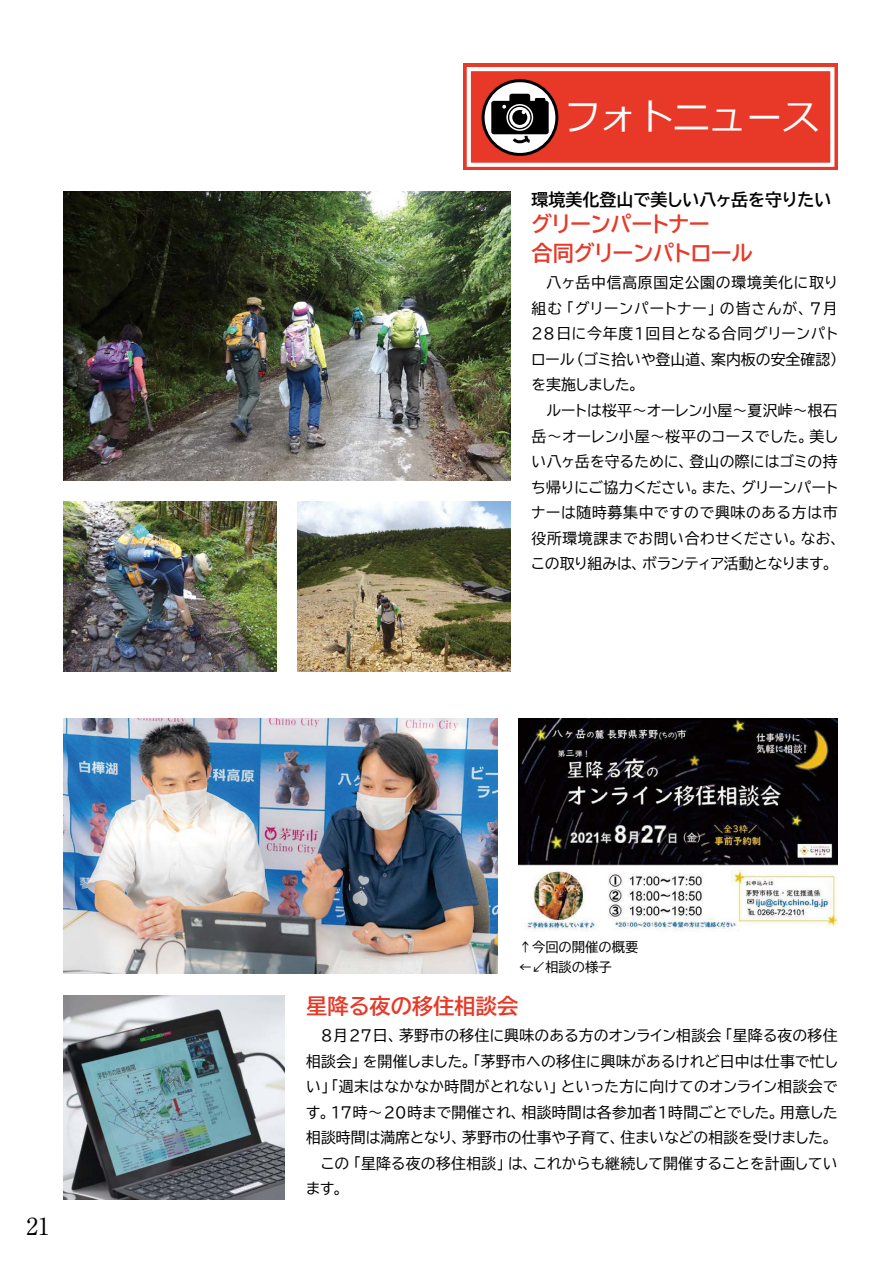
<style>
.page{position:relative;width:893px;height:1263px;background:#fff}
.page>*{position:absolute;margin:0;border:0;box-sizing:border-box;transform-origin:0 0}
.t1{font:36.45px "Meiryo";color:#fff}
.t2{font:23.4px "Ryumin Pr 6 N";color:#000}
.t3{font:21.3px/28.7px "BIZ UDP Gothic Bold";color:#e83828}
.t4{font:16.95px "BIZ UDP Gothic Bold";color:#000}
.t5{font:14.85px/25.5px "BIZ UDP Gothic";letter-spacing:.015em;color:#000;text-align:justify}
.t6{font:13.35px/20.2px "BIZ UDP Gothic";color:#000}
</style>
<div class="page">
<div style="left:463px;top:64px;width:375px;height:106px;background:#e83828"></div>
<svg style="left:483px;top:81px;width:74px;height:73px;background:#ddd"></svg>
<div style="left:482px;top:79px;width:76px;height:77px;border:3px solid #000;border-radius:50%"></div>
<div style="left:492px;top:102px;width:56px;height:32px;background:#000;border-radius:2px"></div>
<div style="left:491px;top:101px;width:58px;height:33px;border:2px solid #000;border-radius:2px"></div>
<div style="left:506px;top:104px;width:27px;height:27px;border:2px solid #fff;border-radius:50%"></div>
<div style="left:509px;top:107px;width:21px;height:21px;border:3px solid #fff;border-radius:50%"></div>
<svg style="left:502px;top:93px;width:43px;height:21px"></svg>
<svg style="left:510px;top:133px;width:23px;height:11px"></svg>
<div style="left:467px;top:67px;width:367px;height:100px;border:4px solid #fff"></div>
<img style="left:64px;top:191px;width:446px;height:289px">
<img style="left:64px;top:719px;width:433px;height:255px">
<img style="left:519px;top:719px;width:319px;height:212px">
<img style="left:64px;top:502px;width:212px;height:170px">
<img style="left:298px;top:502px;width:212px;height:170px">
<img style="left:64px;top:995px;width:221px;height:204px">
<h2 class="t2" style="left:27px;top:1208px;width:25px">21</h2>
<h1 class="t1" style="left:564px;top:91px;width:256px">フォトニュース</h1>
<p class="t4" style="left:531px;top:191px;width:301px">環境美化登山で美しい八ヶ岳を守りたい</p>
<h3 class="t3" style="left:531px;top:210px;width:223px">グリーンパートナー<br>合同グリーンパトロール</h3>
<p class="t5" style="left:531px;top:270px;width:308px;text-indent:15px">八ヶ岳中信高原国定公園の環境美化に取り組む「グリーンパートナー」の皆さんが、 7月28日に今年度1回目となる合同グリーンパトロール（ゴミ拾いや登山道、案内板の安全確認）を実施しました。</p>
<p class="t5" style="left:531px;top:398px;width:309px;text-indent:15px">ルートは桜平～オーレン小屋～夏沢峠～根石岳～オーレン小屋～桜平のコースでした。美しい八ヶ岳を守るために、登山の際にはゴミの持ち帰りにご協力ください。また、グリーンパートナーは随時募集中ですので興味のある方は市役所環境課までお問い合わせください。なお、この取り組みは、ボランティア活動となります。</p>
<p class="t6" style="left:519px;top:936px;width:121px">↑今回の開催の概要←↙相談の様子</p>
<h3 class="t3" style="left:306px;top:991px;width:214px">星降る夜の移住相談会</h3>
<p class="t5" style="left:321px;top:1023px;width:518px">8月27日、茅野市の移住に興味のある方のオンライン相談会「星降る夜の移住</p>
<p class="t5" style="left:306px;top:1048px;width:533px">相談会」を開催しました。「茅野市への移住に興味があるけれど日中は仕事で忙し</p>
<p class="t5" style="left:306px;top:1074px;width:533px">い」「週末はなかなか時間がとれない」といった方に向けてのオンライン相談会で</p>
<p class="t5" style="left:306px;top:1099px;width:533px">す。 17時～20時まで開催され、相談時間は各参加者1時間ごとでした。用意した</p>
<p class="t5" style="left:306px;top:1125px;width:527px">相談時間は満席となり、茅野市の仕事や子育て、住まいなどの相談を受けました。</p>
<p class="t5" style="left:321px;top:1150px;width:518px">この「星降る夜の移住相談」は、これからも継続して開催することを計画してい</p>
<p class="t5" style="left:306px;top:1176px;width:38px">ます。</p>
</div>
